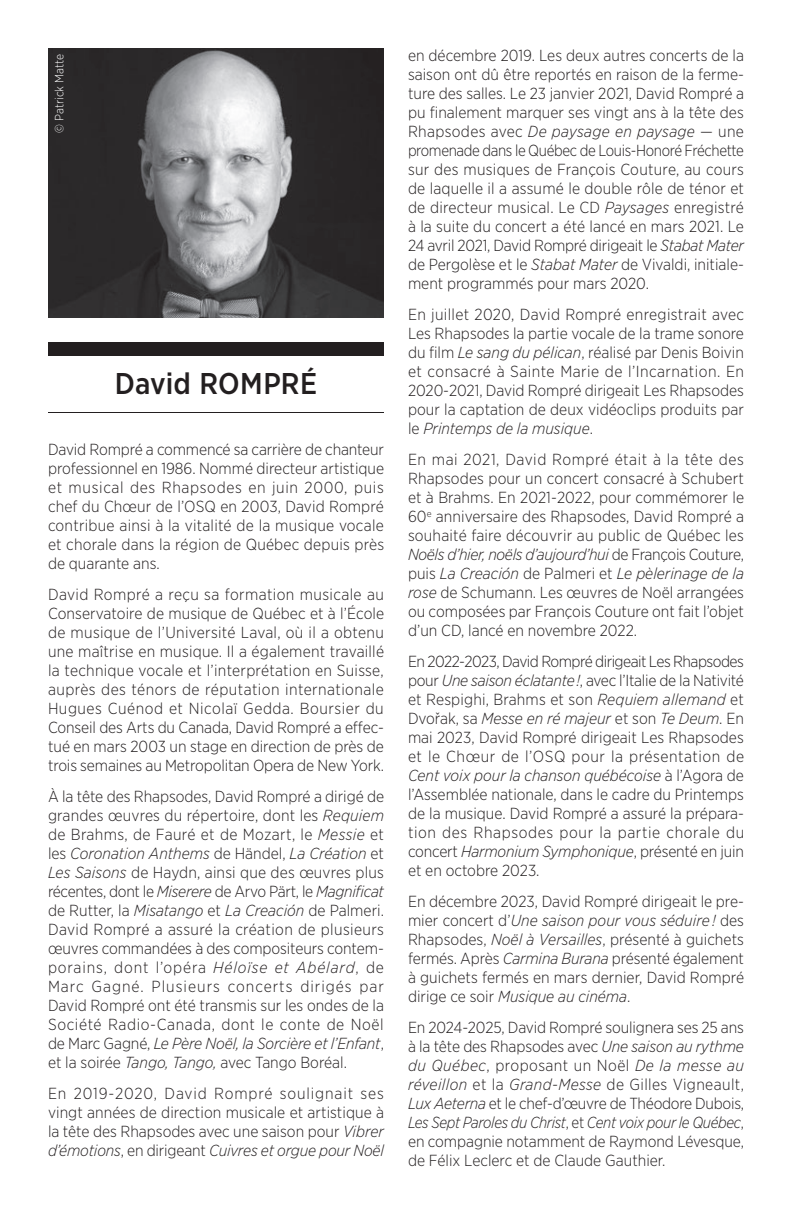
<style>
.page{position:relative;width:792px;height:1224px;background:#fff}
.page>*{position:absolute;margin:0;border:0;box-sizing:border-box;transform-origin:0 0}
.Titres_N1__1_Colonne{font:500 30px "Gotham Narrow";letter-spacing:.005em;color:#231f20}
.Texte___Artistes{font:300 16px/19px "Gotham Narrow";color:#231f20;text-align:justify}
.Vignettes{font:300 12px "Gotham Narrow";color:#fff}
.s1{font-style:italic}
</style>
<div class="page">
<div style="left:48px;top:342px;width:336px;height:14px;background:#231f20"></div>
<hr style="left:48px;top:412px;width:336px;height:1px;background:#231f20">
<img style="left:48px;top:48px;width:336px;height:270px">
<p class="Vignettes" style="left:52px;top:133px;width:80px;rotate:-90deg">© Patrick Matte</p>
<p class="Titres_N1__1_Colonne" style="left:115px;top:364px;width:204px">David ROMPRÉ</p>
<p class="Texte___Artistes" style="left:48px;top:439px;width:338px">David Rompré a commencé sa carrière de chanteur professionnel en 1986. Nommé directeur artistique et musical des Rhapsodes en juin 2000, puis chef du Chœur de l’OSQ en 2003, David Rompré contribue ainsi à la vitalité de la musique vocale et chorale dans la région de Québec depuis près de quarante ans.</p>
<p class="Texte___Artistes" style="left:48px;top:584px;width:338px">David Rompré a reçu sa formation musicale au Conservatoire de musique de Québec et à l’École de musique de l’Université Laval, où il a obtenu une maîtrise en musique. Il a également travaillé la technique vocale et l’interprétation en Suisse, auprès des ténors de réputation internationale Hugues Cuénod et Nicolaï Gedda. Boursier du Conseil des Arts du Canada, David Rompré a effec&shy;tué en mars 2003 un stage en direction de près de trois semaines au Metropolitan Opera de New York.</p>
<p class="Texte___Artistes" style="left:48px;top:786px;width:338px">À la tête des Rhapsodes, David Rompré a dirigé de grandes œuvres du répertoire, dont les <span class="s1">Requiem </span>de Brahms, de Fauré et de Mozart, le <span class="s1">Messie</span> et les <span class="s1">Coronation Anthems</span> de Händel, <span class="s1">La Création</span> et <span class="s1">Les Saisons</span> de Haydn, ainsi que des œuvres plus récentes, dont le <span class="s1">Miserere</span> de Arvo Pärt, le <span class="s1">Magnificat </span>de Rutter, la <span class="s1">Misatango</span> et <span class="s1">La Creación</span> de Palmeri.<br>David Rompré a assuré la création de plusieurs œuvres commandées à des compositeurs contem&shy;porains, dont l’opéra <span class="s1">Héloïse et Abélard</span>, de Marc Gagné. Plusieurs concerts dirigés par David Rompré ont été transmis sur les ondes de la Société Radio-Canada, dont le conte de Noël de Marc Gagné, <span class="s1">Le Père Noël, la Sorcière et l’Enfant</span>, et la soirée <span class="s1">Tango, Tango,</span> avec Tango Boréal.</p>
<p class="Texte___Artistes" style="left:48px;top:1083px;width:338px">En 2019-2020, David Rompré soulignait ses vingt années de direction musicale et artistique à la tête des Rhapsodes avec une saison pour <span class="s1">Vibrer d’émotions</span>, en dirigeant <span class="s1">Cuivres et orgue pour Noël</span></p>
<p class="Texte___Artistes" style="left:408px;top:45px;width:338px">en décembre 2019. Les deux autres concerts de la saison ont dû être reportés en raison de la ferme&shy;ture des salles. Le 23 janvier 2021, David Rompré a pu finalement marquer ses vingt ans à la tête des Rhapsodes avec <span class="s1">De paysage en paysage</span> — une promenade dans le Québec de Louis-Honoré Fréchette sur des musiques de François Couture, au cours de laquelle il a assumé le double rôle de ténor et de directeur musical. Le CD <span class="s1">Paysages</span> enregistré à la suite du concert a été lancé en mars 2021. Le 24 avril 2021, David Rompré dirigeait le <span class="s1">Stabat Mater </span>de Pergolèse et le <span class="s1">Stabat Mater</span> de Vivaldi, initiale&shy;ment programmés pour mars 2020.</p>
<p class="Texte___Artistes" style="left:408px;top:304px;width:338px">En juillet 2020, David Rompré enregistrait avec Les Rhapsodes la partie vocale de la trame sonore du film <span class="s1">Le sang du pélican</span>, réalisé par Denis Boivin et consacré à Sainte Marie de l’Incarnation. En 2020-2021, David Rompré dirigeait Les Rhapsodes pour la captation de deux vidéoclips produits par le <span class="s1">Printemps de la musique</span>.</p>
<p class="Texte___Artistes" style="left:408px;top:449px;width:338px">En mai 2021, David Rompré était à la tête des Rhapsodes pour un concert consacré à Schubert et à Brahms. En 2021-2022, pour commémorer le 60<sup>e</sup> anniversaire des Rhapsodes, David Rompré a souhaité faire découvrir au public de Québec les <span class="s1">Noëls d’hier, noëls d’aujourd’hui</span> de François Couture, puis <span class="s1">La Creación</span> de Palmeri et <span class="s1">Le pèlerinage de la rose</span> de Schumann. Les œuvres de Noël arrangées ou composées par François Couture ont fait l’objet d’un CD, lancé en novembre 2022.</p>
<p class="Texte___Artistes" style="left:408px;top:651px;width:338px">En 2022-2023, David Rompré dirigeait Les Rhapsodes pour <span class="s1">Une saison éclatante !</span>, avec l’Italie de la Nativité et Respighi, Brahms et son <span class="s1">Requiem allemand</span> et Dvořak, sa <span class="s1">Messe en ré majeur</span> et son <span class="s1">Te Deum</span>. En mai 2023, David Rompré dirigeait Les Rhapsodes et le Chœur de l’OSQ pour la présentation de <span class="s1">Cent voix pour la chanson québécoise</span> à l’Agora de l’Assemblée nationale, dans le cadre du Printemps de la musique. David Rompré a assuré la prépara&shy;tion des Rhapsodes pour la partie chorale du concert <span class="s1">Harmonium Symphonique</span>, présenté en juin et en octobre 2023.</p>
<p class="Texte___Artistes" style="left:408px;top:891px;width:338px">En décembre 2023, David Rompré dirigeait le pre&shy;mier concert d’<span class="s1">Une saison pour vous séduire !</span> des Rhapsodes, <span class="s1">Noël à Versailles</span>, présenté à guichets fermés. Après <span class="s1">Carmina Burana</span> présenté également à guichets fermés en mars dernier, David Rompré dirige ce soir <span class="s1">Musique au cinéma</span>.</p>
<p class="Texte___Artistes" style="left:408px;top:1017px;width:338px">En 2024-2025, David Rompré soulignera ses 25 ans à la tête des Rhapsodes avec <span class="s1">Une saison au rythme du Québec</span>, proposant un Noël <span class="s1">De la messe au réveillon</span> et la <span class="s1">Grand-Messe</span> de Gilles Vigneault, <span class="s1">Lux Aeterna</span> et le chef-d’œuvre de Théodore Dubois, <span class="s1">Les Sept Paroles du Christ</span>, et <span class="s1">Cent voix pour le Québec</span>, en compagnie notamment de Raymond Lévesque, de Félix Leclerc et de Claude Gauthier.</p>
</div>
